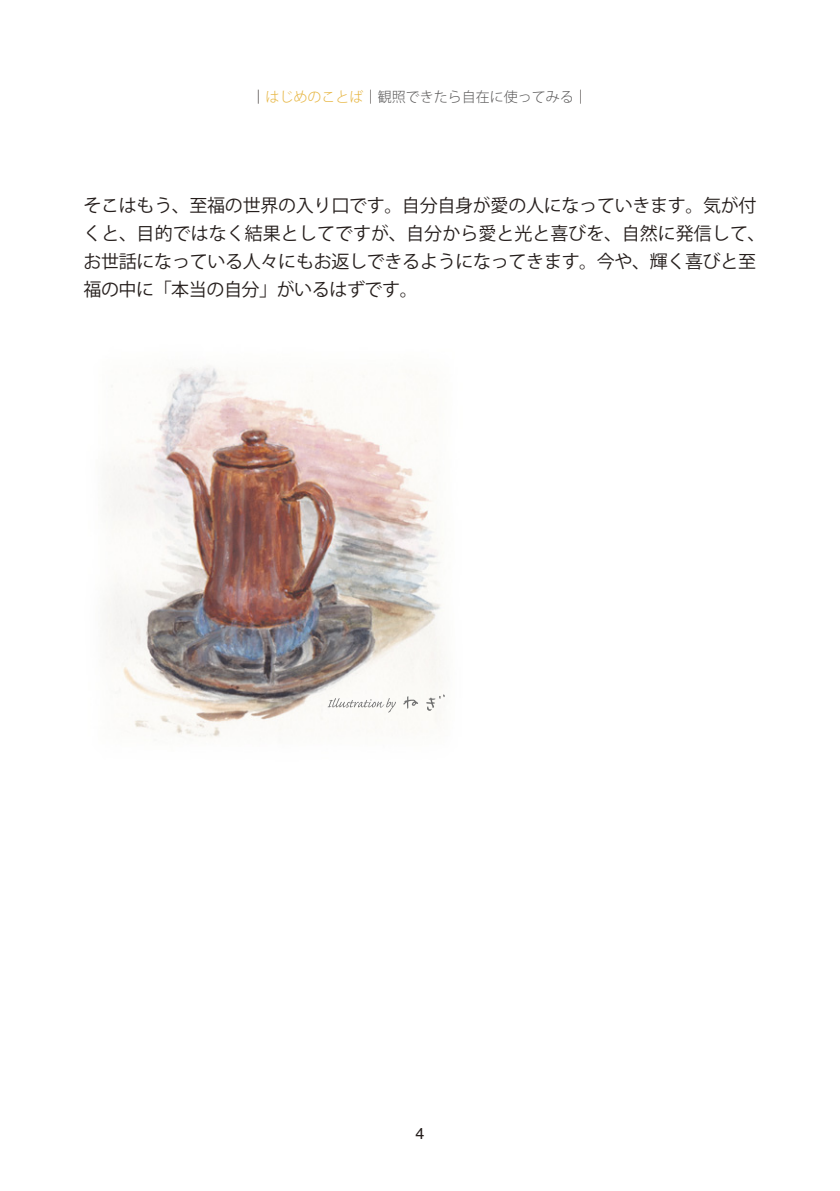
<style>
.page{position:relative;width:840px;height:1191px;background:#fff}
.page>*{position:absolute;margin:0;border:0;box-sizing:border-box;transform-origin:0 0}
.t1{font:18px/28px "Koz Go Pr 6 N";letter-spacing:-.015em;color:#251e1c}
.t2{font:16px "Helvetica";color:#251e1c}
.t3{font:300 14px "Koz Go Pro";color:#595858}
.s1{color:#251e1c}
.s2{color:#e6b43e}
</style>
<div class="page">
<img style="left:106px;top:365px;width:339px;height:373px">
<svg style="left:402px;top:696px;width:16px;height:13px"></svg>
<svg style="left:426px;top:694px;width:18px;height:17px"></svg>
<svg style="left:327px;top:698px;width:68px;height:14px"></svg>
<p class="t3" style="left:251px;top:88px;width:338px"><span class="s1">｜</span><span class="s2">はじめのことば</span><span class="s1">｜</span>観照できたら自在に使ってみる<span class="s1">｜</span></p>
<p class="t1" style="left:83px;top:192px;width:683px">そこはもう、至福の世界の入り口です。自分自身が愛の人になっていきます。気が付くと、目的ではなく結果としてですが、自分から愛と光と喜びを、自然に発信して、お世話になっている人々にもお返しできるようになってきます。今や、輝く喜びと至福の中に「本当の自分」がいるはずです。</p>
<p class="t2" style="left:415px;top:1120px;width:10px">4</p>
</div>
